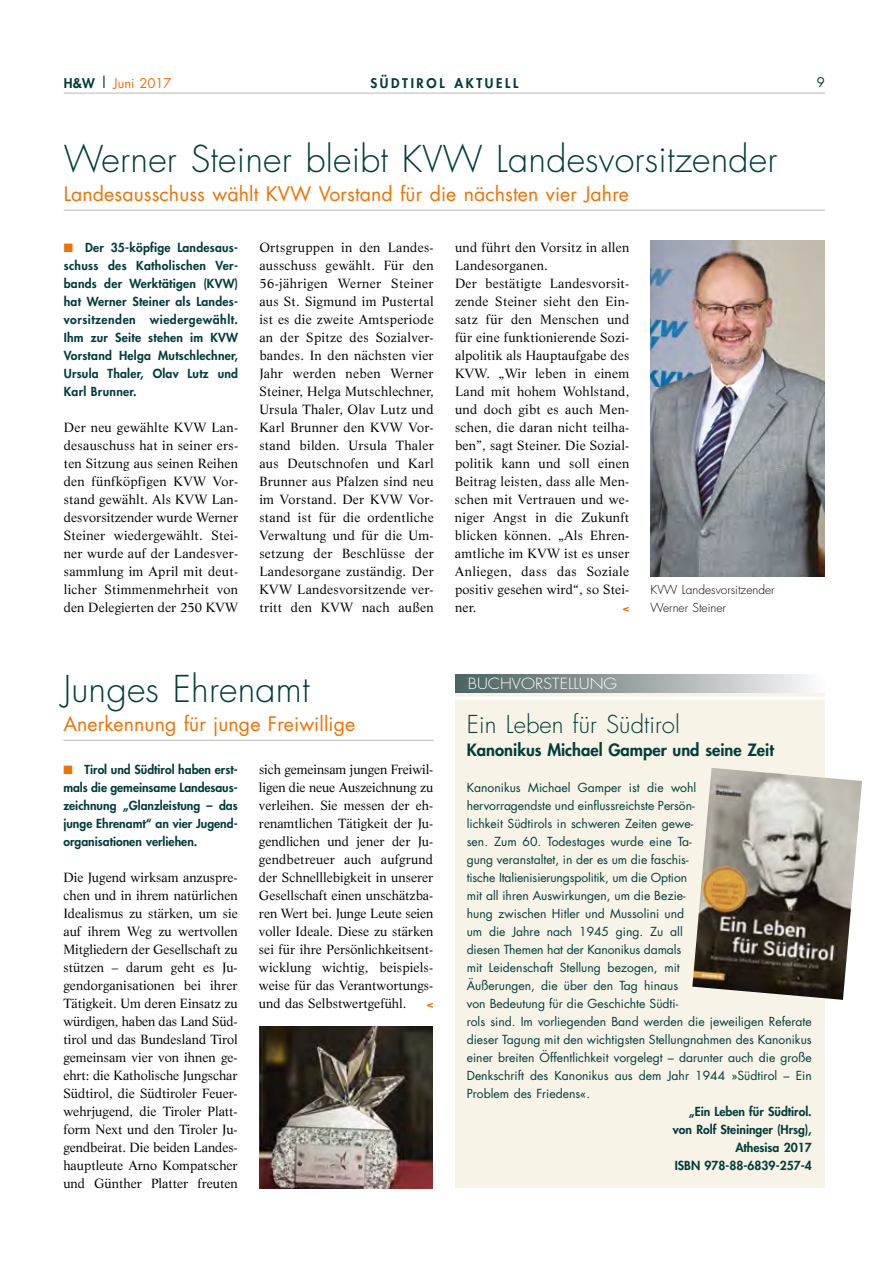
<style>
.page{position:relative;width:893px;height:1263px;background:#fff}
.page>*{position:absolute;margin:0;border:0;box-sizing:border-box;transform-origin:0 0}
.t1{font:300 36px "Futura";letter-spacing:.005em;color:#003d3b}
.t2{font:300 24px "Futura";letter-spacing:.005em;color:#003d3b}
.t3{font:19.5px "Futura";letter-spacing:.005em;color:#ee7203}
.t4{font:800 16.5px "Futura";color:#003d3b}
.t5{font:300 15px "Futura";color:#fff;scale:1.1 1}
.t6{font:13.05px/18px "Life LT Std";letter-spacing:.02em;color:#000;text-align:justify}
.t7{font:13.05px/18px "Life";color:#000;text-align:justify}
.t8{font:800 13.05px "Futura";letter-spacing:.2em;color:#003d3b}
.t9{font:13.05px "Futura";color:#ee7203}
.t10{font:13.05px "Futura";color:#003d3b}
.t11{font:12.15px/18px "Futura";color:#003d3b}
.t12{font:800 12.15px/18px "Futura";color:#003d3b;text-align:justify}
.t13{font:300 12px/18px "Futura";color:#000}
.t14{font:800 10.5px "Futura";color:#ee7203;scale:1.1 1}
.s1{font-weight:800;color:#003d3b}
.s2{font-size:15px;color:#003d3b}
.s3{color:#ee7203}
</style>
<div class="page">
<div style="left:455px;top:674px;width:370px;height:514px;background:#f7f3e6"></div>
<hr style="left:455px;top:697px;width:370px;height:3px;background:#fff">
<div style="left:455px;top:674px;width:370px;height:18px;background:linear-gradient(to right,#475e5d,#f9f6f7)"></div>
<img style="left:692px;top:768px;width:170px;height:232px">
<hr style="left:64px;top:210px;width:761px;height:1px;background:#bdb9b3">
<img style="left:651px;top:241px;width:173px;height:335px">
<hr style="left:63px;top:740px;width:371px;height:1px;background:#bdb9b3">
<img style="left:259px;top:1026px;width:174px;height:162px">
<hr style="left:64px;top:93px;width:761px;height:1px;background:#bdb9b3">
<p class="t9" style="left:64px;top:74px;width:109px"><span class="s1">H&amp;W</span> <span class="s2">|</span> Juni 2017</p>
<p class="t8" style="left:370px;top:74px;width:149px">SÜDTIROL AKTUELL</p>
<p class="t10" style="left:817px;top:73px;width:10px">9</p>
<h1 class="t1" style="left:64px;top:135px;width:715px">Werner Steiner bleibt KVW Landesvorsitzender</h1>
<h3 class="t3" style="left:64px;top:181px;width:567px">Landesausschuss wählt KVW Vorstand für die nächsten vier Jahre</h3>
<p class="t12" style="left:64px;top:238px;width:176px"><span class="s3">■</span> Der 35-köpfige Landesaus&shy;schuss des Katholischen Ver&shy;bands der Werktätigen (KVW) hat Werner Steiner als Landes&shy;vorsitzenden wiedergewählt.<br>Ihm zur Seite stehen im KVW Vorstand Helga Mutschlechner, Ursula Thaler, Olav Lutz und Karl Brunner.</p>
<p class="t6" style="left:64px;top:418px;width:176px">Der neu gewählte KVW Lan&shy;desauschuss hat in seiner ers&shy;ten Sitzung aus seinen Reihen den fünfköpfigen KVW Vor&shy;stand gewählt. Als KVW Lan&shy;desvorsitzender wurde Werner Steiner wiedergewählt. Stei&shy;ner wurde auf der Landesver&shy;sammlung im April mit deut&shy;licher Stimmenmehrheit von den Delegierten der 250 KVW</p>
<p class="t6" style="left:259px;top:238px;width:176px">Ortsgruppen in den Landes&shy;ausschuss gewählt. Für den 56-jährigen Werner Steiner aus St. Sigmund im Pustertal ist es die zweite Amtsperiode an der Spitze des Sozialver&shy;bandes. In den nächsten vier Jahr werden neben Werner Steiner, Helga Mutschlechner, Ursula Thaler, Olav Lutz und Karl Brunner den KVW Vor&shy;stand bilden. Ursula Thaler aus Deutschnofen und Karl Brunner aus Pfalzen sind neu im Vorstand. Der KVW Vor&shy;stand ist für die ordentliche Verwaltung und für die Um&shy;setzung der Beschlüsse der Landesorgane zuständig. Der KVW Landesvorsitzende ver&shy;tritt den KVW nach außen</p>
<p class="t6" style="left:455px;top:238px;width:176px;text-align:left">und führt den Vorsitz in allen<br>Landesorganen.<br>Der bestätigte Landesvorsit&shy;zende Steiner sieht den Ein&shy;satz für den Menschen und für eine funktionierende Sozi&shy;alpolitik als Hauptaufgabe des<br>KVW. „Wir leben in einem<br>Land mit hohem Wohlstand, und doch gibt es auch Men&shy;schen, die daran nicht teilha&shy;ben”, sagt Steiner. Die Sozial&shy;politik kann und soll einen<br>Beitrag leisten, dass alle Men&shy;schen mit Vertrauen und we&shy;niger Angst in die Zukunft blicken können. „Als Ehren&shy;amtliche im KVW ist es unser<br>Anliegen, dass das Soziale positiv gesehen wird“, so Stei&shy;ner.</p>
<p class="t13" style="left:651px;top:581px;width:125px">KVW Landesvorsitzender<br>Werner Steiner</p>
<p class="t14" style="left:623px;top:601px;width:8px">&lt;</p>
<h1 class="t1" style="left:63px;top:666px;width:248px">Junges Ehrenamt</h1>
<h3 class="t3" style="left:63px;top:711px;width:293px">Anerkennung für junge Freiwillige</h3>
<p class="t12" style="left:63px;top:760px;width:176px"><span class="s3">■</span> Tirol und Südtirol haben erst&shy;mals die gemeinsame Landesaus&shy;zeichnung „Glanzleistung – das junge Ehrenamt“ an vier Jugend&shy;organisationen verliehen.</p>
<p class="t7" style="left:63px;top:868px;width:176px">Die Jugend wirksam anzuspre&shy;chen und in ihrem natürlichen Idealismus zu stärken, um sie auf ihrem Weg zu wertvollen Mitgliedern der Gesellschaft zu stützen – darum geht es Ju&shy;gendorganisationen bei ihrer Tätigkeit. Um deren Einsatz zu würdigen, haben das Land Süd&shy;tirol und das Bundesland Tirol gemeinsam vier von ihnen ge&shy;ehrt: die Katholische Jungschar Südtirol, die Südtiroler Feuer&shy;wehrjugend, die Tiroler Platt&shy;form Next und den Tiroler Ju&shy;gendbeirat. Die beiden Landes&shy;hauptleute Arno Kompatscher und Günther Platter freuten</p>
<p class="t7" style="left:259px;top:760px;width:176px">sich gemeinsam jungen Freiwil&shy;ligen die neue Auszeichnung zu verleihen. Sie messen der eh&shy;renamtlichen Tätigkeit der Ju&shy;gendlichen und jener der Ju&shy;gendbetreuer auch aufgrund der Schnelllebigkeit in unserer Gesellschaft einen unschätzba&shy;ren Wert bei. Junge Leute seien voller Ideale. Diese zu stärken sei für ihre Persönlichkeitsent&shy;wicklung wichtig, beispiels&shy;weise für das Verantwortungs&shy;und das Selbstwertgefühl.</p>
<p class="t14" style="left:427px;top:997px;width:8px">&lt;</p>
<p class="t5" style="left:468px;top:674px;width:137px">BUCHVORSTELLUNG</p>
<h2 class="t2" style="left:467px;top:709px;width:215px">Ein Leben für Südtirol</h2>
<p class="t4" style="left:467px;top:739px;width:309px">Kanonikus Michael Gamper und seine Zeit</p>
<p class="t11" style="left:467px;top:778px;width:347px">Kanonikus Michael Gamper ist die wohl<br>hervorragendste und einflussreichste Persön-<br>lichkeit Südtirols in schweren Zeiten gewe-<br>sen. Zum 60. Todestages wurde eine Ta-<br>gung veranstaltet, in der es um die faschis-<br>tische Italienisierungspolitik, um die Option<br>mit all ihren Auswirkungen, um die Bezie-<br>hung zwischen Hitler und Mussolini und<br>um die Jahre nach 1945 ging. Zu all<br>diesen Themen hat der Kanonikus damals<br>mit Leidenschaft Stellung bezogen, mit<br>Äußerungen, die über den Tag hinaus<br>von Bedeutung für die Geschichte Südti-<br>rols sind. Im vorliegenden Band werden die jeweiligen Referate dieser Tagung mit den wichtigsten Stellungnahmen des Kanonikus einer breiten Öffentlichkeit vorgelegt – darunter auch die große Denkschrift des Kanonikus aus dem Jahr 1944 »Südtirol – Ein Problem des Friedens«.</p>
<p class="t12" style="left:673px;top:1102px;width:140px;text-align:right">„Ein Leben für Südtirol. von Rolf Steininger (Hrsg),<br>Athesisa 2017<br>ISBN 978-88-6839-257-4</p>
</div>
